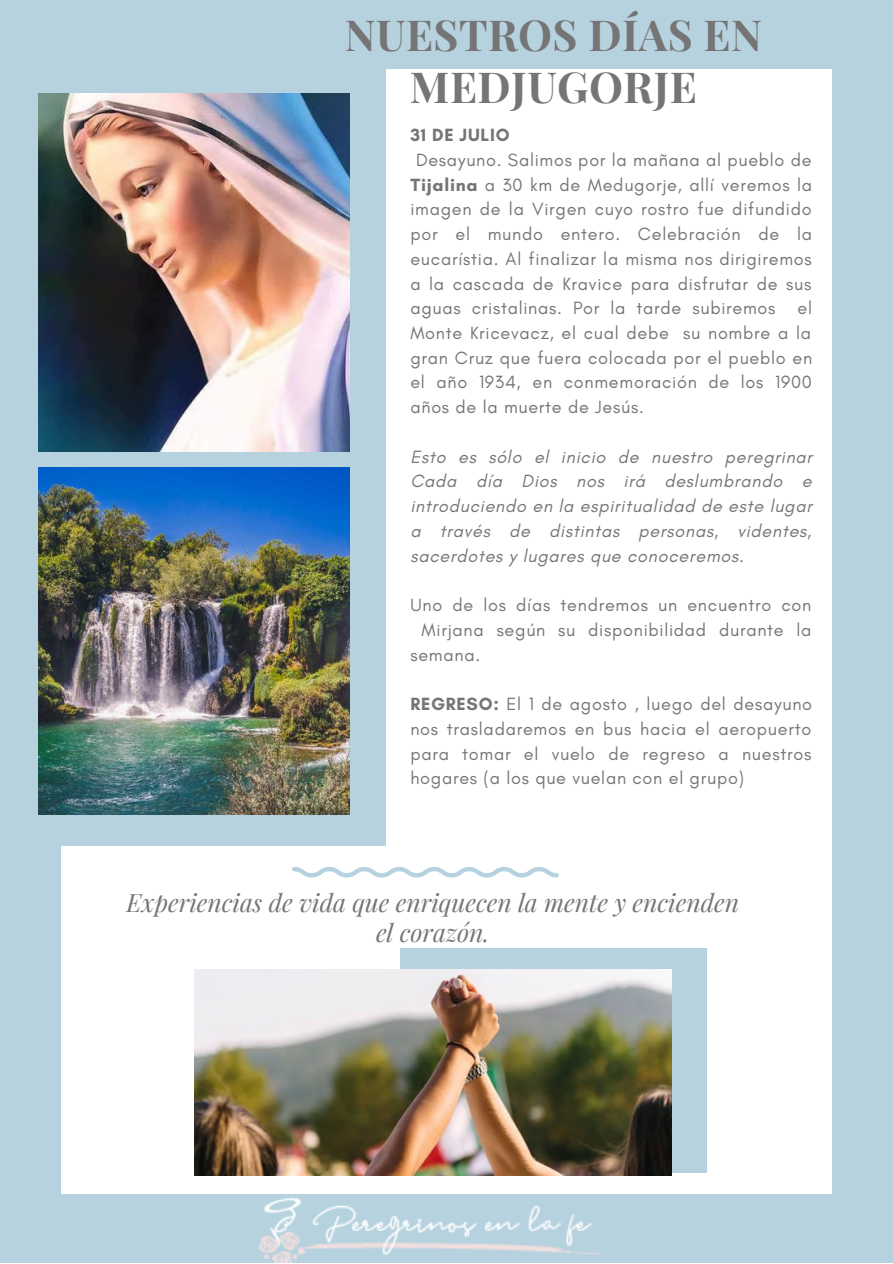
<style>
.page{position:relative;width:893px;height:1264px;background:#fff}
.page>*{position:absolute;margin:0;border:0;box-sizing:border-box;transform-origin:0 0}
.t1{font:700 42.75px/51.8px "Playfair Display";letter-spacing:.01em;color:#757575;text-align:center}
.t2{font:italic 24.75px/29.7px "Playfair Display";color:#757575;text-align:center}
.t3{font:18px/24.8px "Glacial Indifference";letter-spacing:.04em;color:#757575;text-align:justify}
.t4{font:italic 18px/24.8px "Glacial Indifference";letter-spacing:.04em;color:#757575;text-align:justify}
.t5{font:700 18px "Glacial Indifference";letter-spacing:.04em;color:#757575}
.s1{font-weight:700}
</style>
<div class="page">
<div style="left:0;top:0;width:892px;height:1262px;background:#b6d2df"></div>
<div style="left:61px;top:69px;width:770px;height:1124px;background:#fff"></div>
<svg style="left:292px;top:867px;width:267px;height:10px"></svg>
<img style="left:259px;top:1197px;width:342px;height:65px">
<div style="left:61px;top:65px;width:325px;height:780px;background:#b6d2df"></div>
<img style="left:39px;top:94px;width:310px;height:357px">
<img style="left:39px;top:467px;width:310px;height:347px">
<div style="left:400px;top:947px;width:306px;height:225px;background:#b6d2df"></div>
<img style="left:194px;top:969px;width:477px;height:206px">
<h1 class="t1" style="left:344px;top:8px;width:419px">NUESTROS DÍAS EN<br>MEDJUGORJE</h1>
<p class="t5" style="left:410px;top:124px;width:101px">31 DE JULIO</p>
<p class="t3" style="left:410px;top:147px;width:403px;text-indent:6px">Desayuno. Salimos por la mañana al pueblo de <span class="s1">Tijalina</span> a 30 km de Medugorje, allí veremos la imagen de la Virgen cuyo rostro fue difundido por el mundo entero. Celebración de la eucarístia. Al finalizar la misma nos dirigiremos a la cascada de Kravice para disfrutar de sus aguas cristalinas. Por la tarde subiremos el Monte Kricevacz, el cual debe su nombre a la gran Cruz que fuera colocada por el pueblo en el año 1934, en conmemoración de los 1900 años de la muerte de Jesús.</p>
<p class="t4" style="left:410px;top:444px;width:403px">Esto es sólo el inicio de nuestro peregrinar Cada día Dios nos irá deslumbrando e introduciendo en la espiritualidad de este lugar a través de distintas personas, videntes, sacerdotes y lugares que conoceremos.</p>
<p class="t3" style="left:410px;top:592px;width:402px">Uno de los días tendremos un encuentro con</p>
<p class="t3" style="left:421px;top:617px;width:391px">Mirjana según su disponibilidad durante la</p>
<p class="t3" style="left:410px;top:642px;width:71px">semana.</p>
<p class="t3" style="left:410px;top:691px;width:403px"><span class="s1">REGRESO:</span> El 1 de agosto , luego del desayuno nos trasladaremos en bus hacia el aeropuerto para tomar el vuelo de regreso a nuestros hogares (a los que vuelan con el grupo)</p>
<h2 class="t2" style="left:126px;top:887px;width:614px">Experiencias de vida que enriquecen la mente y encienden el corazón.</h2>
</div>
